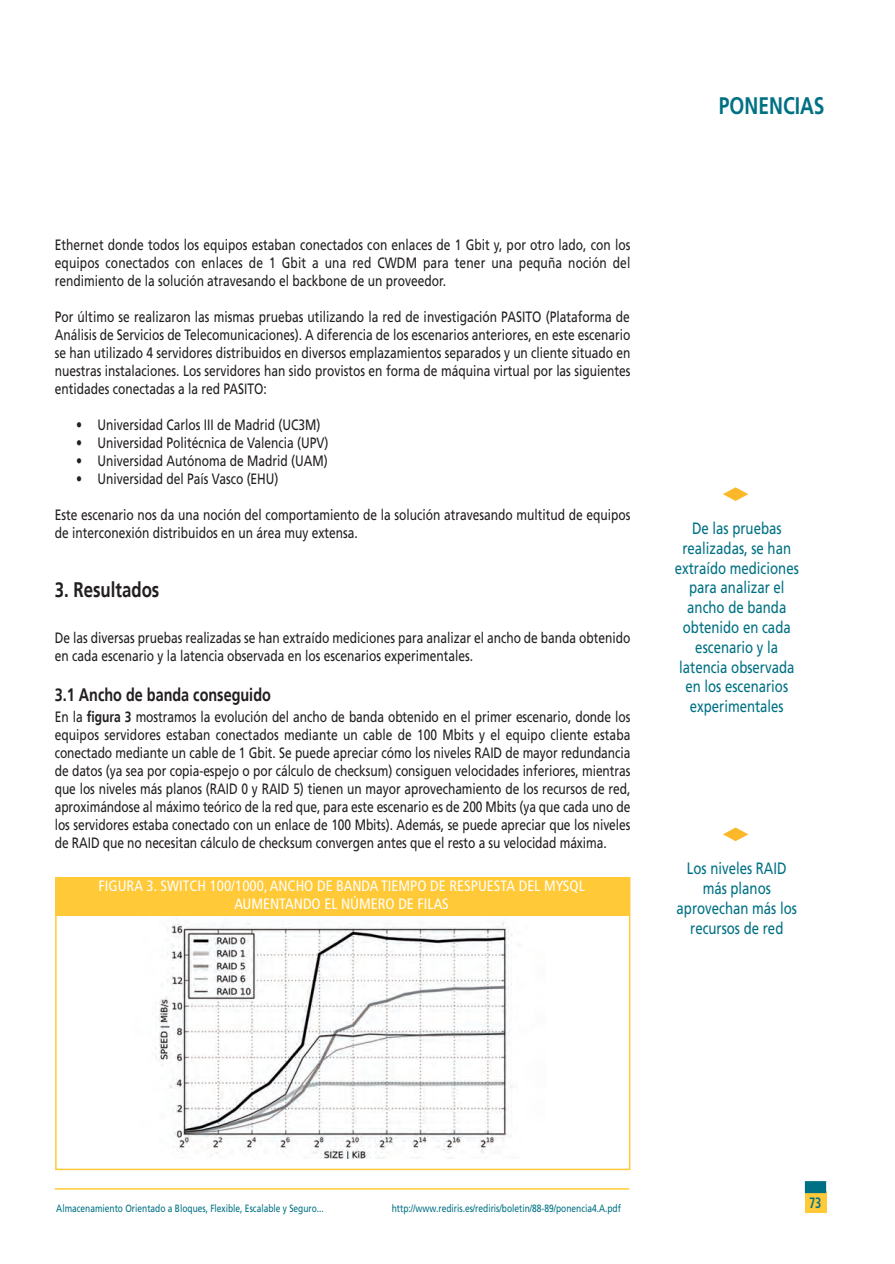
<style>
.page{position:relative;width:895px;height:1264px;background:#fff}
.page>*{position:absolute;margin:0;border:0;box-sizing:border-box;transform-origin:0 0}
.t1{font:700 24px "Frutiger LT Std";color:#007184;scale:.8 1}
.t2{font:700 21px "Frutiger LT";color:#231f20;scale:.8 1}
.t3{font:700 18px "Frutiger LT";color:#231f20;scale:.8 1}
.t4{font:16.5px/19.8px "Frutiger LT Std";color:#007184;text-align:center;scale:.8 1}
.t5{font:15px/18px "Frutiger";color:#231f20;text-align:justify;scale:.8 1}
.t6{font:condensed 15px/18px "Frutiger LT Std";color:#fff;text-align:center}
.t7{font:700 condensed 15px "Frutiger LT Std";color:#007184;scale:.8 1}
.t8{font:10.5px "Frutiger LT Std";color:#007184;scale:.8 1}
.s1{font-family:"Frutiger LT";font-weight:700}
</style>
<div class="page">
<div style="left:804px;top:1191px;width:22px;height:22px;background:#ffc938"></div>
<div style="left:804px;top:1181px;width:22px;height:12px;background:#007184"></div>
<hr style="left:55px;top:1188px;width:574px;height:2px;background:#ffc938">
<svg style="left:723px;top:487px;width:25px;height:14px"></svg>
<svg style="left:723px;top:827px;width:25px;height:14px"></svg>
<img style="left:133px;top:915px;width:412px;height:244px">
<div style="left:55px;top:877px;width:573px;height:38px;background:#ffc938"></div>
<h1 class="t1" style="left:719px;top:96px;width:134px">PONENCIAS</h1>
<p class="t5" style="left:55px;top:237px;width:721px">Ethernet donde todos los equipos estaban conectados con enlaces de 1 Gbit y, por otro lado, con los equipos conectados con enlaces de 1 Gbit a una red CWDM para tener una pequña noción del rendimiento de la solución atravesando el backbone de un proveedor.</p>
<p class="t5" style="left:55px;top:309px;width:721px">Por último se realizaron las mismas pruebas utilizando la red de investigación PASITO (Plataforma de Análisis de Servicios de Telecomunicaciones). A diferencia de los escenarios anteriores, en este escenario se han utilizado 4 servidores distribuidos en diversos emplazamientos separados y un cliente situado en nuestras instalaciones. Los servidores han sido provistos en forma de máquina virtual por las siguientes entidades conectadas a la red PASITO:</p>
<p class="t5" style="left:76px;top:417px;width:307px">• Universidad Carlos III de Madrid (UC3M)</p>
<p class="t5" style="left:76px;top:435px;width:317px">• Universidad Politécnica de Valencia (UPV)</p>
<p class="t5" style="left:76px;top:453px;width:316px">• Universidad Autónoma de Madrid (UAM)</p>
<p class="t5" style="left:76px;top:471px;width:255px">• Universidad del País Vasco (EHU)</p>
<p class="t5" style="left:55px;top:507px;width:721px">Este escenario nos da una noción del comportamiento de la solución atravesando multitud de equipos de interconexión distribuidos en un área muy extensa.</p>
<h2 class="t2" style="left:55px;top:577px;width:132px">3. Resultados</h2>
<p class="t5" style="left:55px;top:629px;width:721px">De las diversas pruebas realizadas se han extraído mediciones para analizar el ancho de banda obtenido en cada escenario y la latencia observada en los escenarios experimentales.</p>
<p class="t3" style="left:55px;top:684px;width:272px">3.1 Ancho de banda conseguido</p>
<p class="t5" style="left:55px;top:709px;width:721px">En la <span class="s1">figura 3</span> mostramos la evolución del ancho de banda obtenido en el primer escenario, donde los equipos servidores estaban conectados mediante un cable de 100 Mbits y el equipo cliente estaba conectado mediante un cable de 1 Gbit. Se puede apreciar cómo los niveles RAID de mayor redundancia de datos (ya sea por copia-espejo o por cálculo de checksum) consiguen velocidades inferiores, mientras que los niveles más planos (RAID 0 y RAID 5) tienen un mayor aprovechamiento de los recursos de red, aproximándose al máximo teórico de la red que, para este escenario es de 200 Mbits (ya que cada uno de los servidores estaba conectado con un enlace de 100 Mbits). Además, se puede apreciar que los niveles de RAID que no necesitan cálculo de checksum convergen antes que el resto a su velocidad máxima.</p>
<p class="t6" style="left:98px;top:878px;width:488px">FIGURA 3. SWITCH 100/1000, ANCHO DE BANDA TIEMPO DE RESPUESTA DEL MYSQL<br>AUMENTANDO EL NÚMERO DE FILAS</p>
<p class="t4" style="left:674px;top:520px;width:156px">De las pruebas realizadas, se han extraído mediciones para analizar el ancho de banda obtenido en cada escenario y la latencia observada en los escenarios experimentales</p>
<p class="t4" style="left:676px;top:860px;width:152px">Los niveles RAID más planos aprovechan más los recursos de red</p>
<p class="t8" style="left:56px;top:1204px;width:336px">Almacenamiento Orientado a Bloques, Flexible, Escalable y Seguro...</p>
<p class="t8" style="left:391px;top:1204px;width:288px">http://www.rediris.es/rediris/boletin/88-89/ponencia4.A.pdf</p>
<p class="t7" style="left:809px;top:1196px;width:17px">73</p>
</div>
